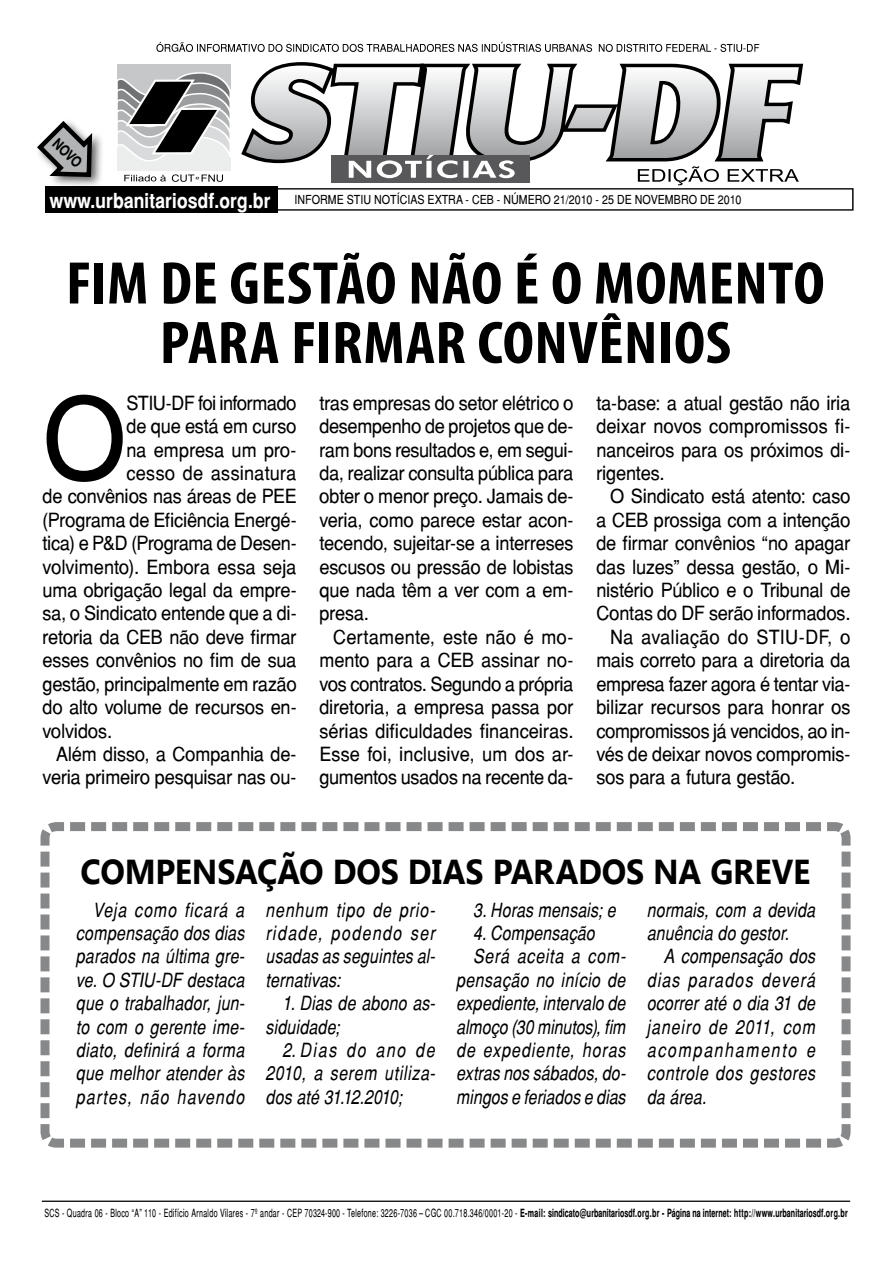
<style>
.page{position:relative;width:893px;height:1263px;background:#fff}
.page>*{position:absolute;margin:0;border:0;box-sizing:border-box;transform-origin:0 0}
.t1{font:115.35px "Switzerland Narrow";color:#000;scale:1.13 1}
.t2{font:700 condensed 60.6px/59.6px "Myriad Pro";letter-spacing:.005em;color:#000;text-align:center;scale:1.07 1}
.t3{font:700 34.5px "Khmer UI";letter-spacing:-.005em;color:#000;scale:.94 1}
.t4{font:19.5px/23.4px "Switzerland Narrow";letter-spacing:-.005em;color:#000;text-align:justify;scale:1.13 1}
.t5{font:italic 19.5px/23.4px "Switzerland Narrow";letter-spacing:.01em;color:#000;text-align:justify}
.t6{font:19.5px "Switzerland Narrow";letter-spacing:-.025em;color:#000;scale:1.13 1}
.t7{font:italic 19.5px "Switzerland Narrow";letter-spacing:.045em;color:#000}
.t8{font:19.5px "Switzerland Narrow";letter-spacing:.015em;color:#000;scale:1.13 1}
.t9{font:italic 19.5px "Switzerland Narrow";letter-spacing:.04em;color:#000}
.t10{font:700 14.55px "Switzerland Narrow";color:#000}
.t11{font:12.45px "Switzerland Narrow";color:#000;scale:1.05 1}
.t12{font:11.25px "Switzerland Narrow";letter-spacing:.03em;color:#000;scale:.77 1}
.s1{font-weight:700;font-size:20.4px;color:#fff}
.s2{font-weight:700}
</style>
<div class="page">
<hr style="left:42px;top:1200px;width:808px;height:2px;background:#000">
<div style="left:183px;top:188px;width:670px;height:23px;border:1px solid #000"></div>
<svg style="left:156px;top:42px;width:55px;height:10px"></svg>
<svg style="left:211px;top:42px;width:593px;height:144px"></svg>
<svg style="left:246px;top:66px;width:553px;height:94px"></svg>
<svg style="left:124px;top:175px;width:42px;height:6px"></svg>
<svg style="left:172px;top:174px;width:51px;height:8px"></svg>
<div style="left:117px;top:65px;width:113px;height:65px;background:#c6c7c8"></div>
<div style="left:117px;top:130px;width:113px;height:40px;background:#eceded"></div>
<svg style="left:117px;top:67px;width:115px;height:99px"></svg>
<div style="left:331px;top:155px;width:198px;height:28px;background:#58585a"></div>
<svg style="left:349px;top:155px;width:166px;height:23px"></svg>
<svg style="left:638px;top:166px;width:161px;height:19px"></svg>
<div style="left:45px;top:186px;width:233px;height:27px;background:#000"></div>
<div style="left:34px;top:118px;width:70px;height:71px;background:#000;opacity:.6"></div>
<svg style="left:34px;top:118px;width:61px;height:61px"></svg>
<svg style="left:40px;top:822px;width:811px;height:326px"></svg>
<p class="t10" style="left:61px;top:135px;width:36px;rotate:43deg">NOVO</p>
<p class="t11" style="left:50px;top:192px;width:660px"><span class="s1">www.urbanitariosdf.org.br</span> INFORME STIU NOTÍCIAS EXTRA - CEB - NÚMERO 21/2010 - 25 DE NOVEMBRO DE 2010</p>
<h2 class="t2" style="left:66px;top:252px;width:710px">FIM DE GESTÃO NÃO É O MOMENTO<br>PARA FIRMAR CONVÊNIOS</h2>
<h1 class="t1" style="left:43px;top:368px;width:75px">O</h1>
<p class="t6" style="left:126px;top:391px;width:152px">STIU-DF foi informado</p>
<p class="t4" style="left:126px;top:414px;width:152px">de que está em curso</p>
<p class="t4" style="left:126px;top:438px;width:152px">na empresa um pro-</p>
<p class="t8" style="left:126px;top:461px;width:152px">cesso de assinatura</p>
<p class="t4" style="left:43px;top:485px;width:226px">de convênios nas áreas de PEE</p>
<p class="t4" style="left:43px;top:508px;width:226px">(Programa de Eficiência Energé-</p>
<p class="t4" style="left:43px;top:531px;width:226px">tica) e P&amp;D (Programa de Desen-</p>
<p class="t4" style="left:43px;top:555px;width:226px">volvimento). Embora essa seja</p>
<p class="t4" style="left:43px;top:578px;width:226px">uma obrigação legal da empre-</p>
<p class="t4" style="left:43px;top:602px;width:226px">sa, o Sindicato entende que a di-</p>
<p class="t4" style="left:43px;top:625px;width:226px">retoria da CEB não deve firmar</p>
<p class="t4" style="left:43px;top:648px;width:226px">esses convênios no fim de sua</p>
<p class="t4" style="left:43px;top:672px;width:226px">gestão, principalmente em razão</p>
<p class="t4" style="left:43px;top:695px;width:226px">do alto volume de recursos en-</p>
<p class="t4" style="left:43px;top:719px;width:63px">volvidos.</p>
<p class="t4" style="left:56px;top:742px;width:214px">Além disso, a Companhia de-</p>
<p class="t4" style="left:43px;top:765px;width:226px">veria primeiro pesquisar nas ou-</p>
<p class="t4" style="left:319px;top:391px;width:226px">tras empresas do setor elétrico o desempenho de projetos que de&shy;ram bons resultados e, em segui&shy;da, realizar consulta pública para obter o menor preço. Jamais de&shy;veria, como parece estar acon&shy;tecendo, sujeitar-se a interreses escusos ou pressão de lobistas que nada têm a ver com a em&shy;presa.</p>
<p class="t4" style="left:319px;top:625px;width:226px;text-indent:14px">Certamente, este não é mo&shy;mento para a CEB assinar no&shy;vos contratos. Segundo a própria diretoria, a empresa passa por sérias dificuldades financeiras.<br>Esse foi, inclusive, um dos ar&shy;gumentos usados na recente da-</p>
<p class="t4" style="left:596px;top:391px;width:226px">ta-base: a atual gestão não iria deixar novos compromissos fi&shy;nanceiros para os próximos di&shy;rigentes.</p>
<p class="t4" style="left:610px;top:485px;width:214px">O Sindicato está atento: caso</p>
<p class="t4" style="left:596px;top:508px;width:226px">a CEB prossiga com a intenção</p>
<p class="t4" style="left:596px;top:531px;width:226px">de firmar convênios “no apagar</p>
<p class="t4" style="left:596px;top:555px;width:226px">das luzes” dessa gestão, o Mi-</p>
<p class="t4" style="left:596px;top:578px;width:226px">nistério Público e o Tribunal de</p>
<p class="t4" style="left:596px;top:602px;width:226px">Contas do DF serão informados.</p>
<p class="t4" style="left:610px;top:625px;width:214px">Na avaliação do STIU-DF, o</p>
<p class="t4" style="left:596px;top:648px;width:226px">mais correto para a diretoria da</p>
<p class="t4" style="left:596px;top:672px;width:226px">empresa fazer agora é tentar via-</p>
<p class="t4" style="left:596px;top:695px;width:226px">bilizar recursos para honrar os</p>
<p class="t4" style="left:596px;top:719px;width:226px">compromissos já vencidos, ao in-</p>
<p class="t4" style="left:596px;top:742px;width:226px">vés de deixar novos compromis-</p>
<p class="t4" style="left:596px;top:765px;width:177px">sos para a futura gestão.</p>
<h3 class="t3" style="left:81px;top:852px;width:778px">COMPENSAÇÃO DOS DIAS PARADOS NA GREVE</h3>
<p class="t5" style="left:76px;top:898px;width:170px;text-indent:17px">Veja como ficará a compensação dos dias parados na última gre&shy;ve. O STIU-DF destaca que o trabalhador, jun&shy;to com o gerente ime&shy;diato, definirá a forma que melhor atender às partes, não havendo</p>
<p class="t5" style="left:266px;top:898px;width:171px">nenhum tipo de prio&shy;ridade, podendo ser usadas as seguintes al&shy;ternativas:</p>
<p class="t5" style="left:473px;top:898px;width:144px">3. Horas mensais; e</p>
<p class="t5" style="left:473px;top:921px;width:123px">4. Compensação</p>
<p class="t9" style="left:473px;top:944px;width:154px">Será aceita a com-</p>
<p class="t5" style="left:456px;top:968px;width:171px">pensação no início de</p>
<p class="t5" style="left:456px;top:991px;width:171px">expediente, intervalo de</p>
<p class="t5" style="left:456px;top:1015px;width:171px">almoço (30 minutos), fim</p>
<p class="t7" style="left:456px;top:1038px;width:171px">de expediente, horas</p>
<p class="t5" style="left:456px;top:1061px;width:171px">extras nos sábados, do-</p>
<p class="t5" style="left:456px;top:1085px;width:171px">mingos e feriados e dias</p>
<p class="t5" style="left:647px;top:898px;width:170px">normais, com a devida anuência do gestor.</p>
<p class="t5" style="left:647px;top:944px;width:170px;text-indent:17px">A compensação dos dias parados deverá ocorrer até o dia 31 de janeiro de 2011, com acompanhamento e controle dos gestores da área.</p>
<p class="t5" style="left:266px;top:991px;width:171px;text-indent:17px">1. Dias de abono as&shy;siduidade;</p>
<p class="t5" style="left:266px;top:1038px;width:171px;text-indent:17px">2. Dias do ano de 2010, a serem utiliza&shy;dos até 31.12.2010;</p>
<p class="t12" style="left:44px;top:1206px;width:1045px">SCS - Quadra 06 - Bloco “A” 110 - Edifício Arnaldo Vilares - 7º andar - CEP 70324-900 - Telefone: 3226-7036 – CGC 00.718.346/0001-20 - <span class="s2">E-mail: sindicato@urbanitariosdf.org.br - Página na internet: http://www.urbanitariosdf.org.br</span></p>
</div>
